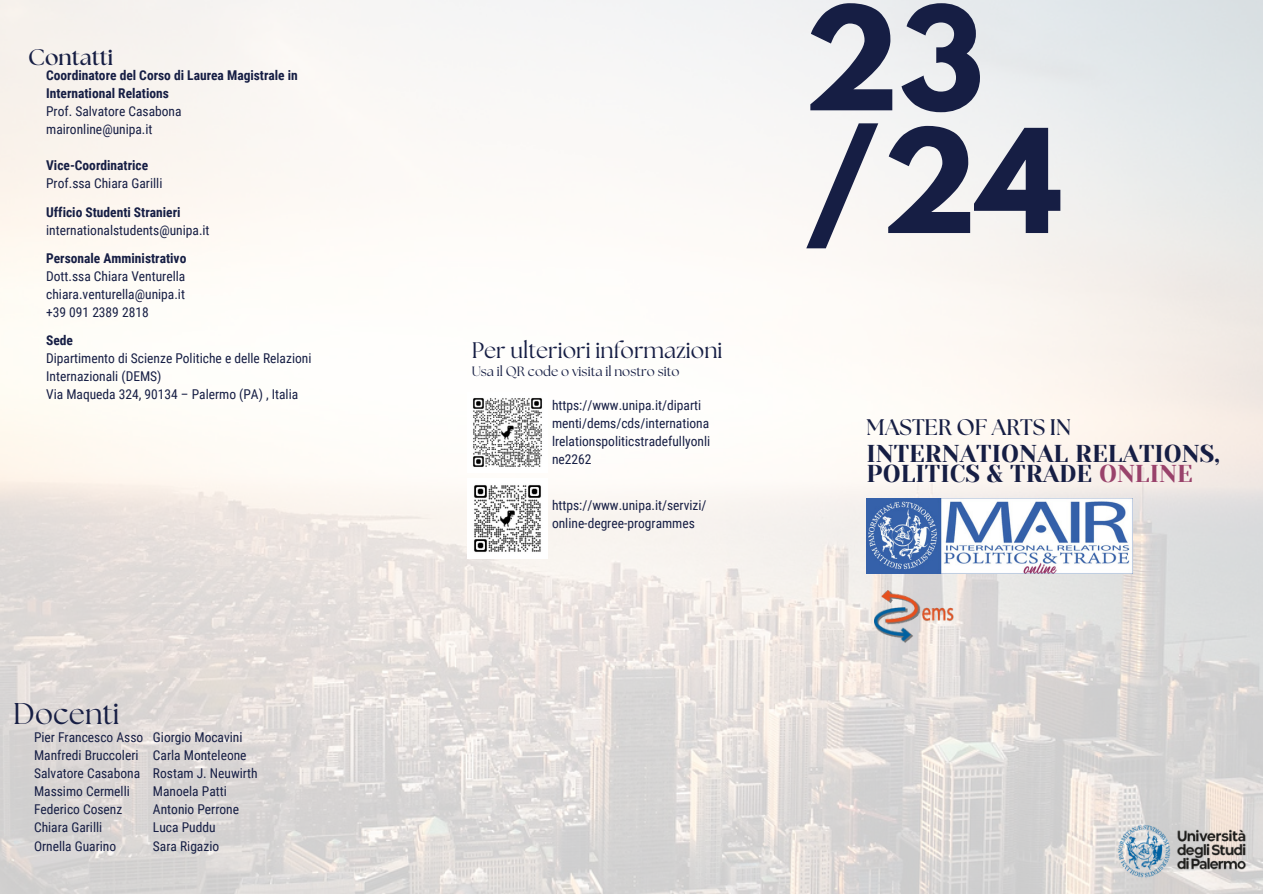
<style>
.page{position:relative;width:1263px;height:894px;background:#fff}
.page>*{position:absolute;margin:0;border:0;box-sizing:border-box;transform-origin:0 0}
.t1{font:700 127.35px/122.6px "League Spartan";color:#161e44}
.t2{font:30px "The Seasons";color:#161e44}
.t3{font:24.3px/20.2px "Yeseva One";color:#161e44}
.t4{font:22.5px "The Seasons";color:#161e44}
.t5{font:700 22.5px "The Seasons";color:#161e44}
.t6{font:13.5px/18px "Roboto Condensed";color:#161e44}
.t7{font:700 13.5px/18px "Roboto Condensed";color:#161e44}
.t8{font:13.5px "The Seasons";color:#161e44}
.s1{color:#99426b}
</style>
<div class="page">
<img style="left:0;top:0;width:1263px;height:893px">
<img style="left:875px;top:590px;width:79px;height:53px">
<img style="left:866px;top:498px;width:267px;height:75px">
<img style="left:1056px;top:812px;width:207px;height:76px">
<img style="left:468px;top:478px;width:79px;height:80px">
<img style="left:468px;top:392px;width:79px;height:80px">
<h3 class="t5" style="left:28px;top:47px;width:87px">Contatti</h3>
<p class="t7" style="left:46px;top:67px;width:253px">Coordinatore del Corso di Laurea Magistrale in<br>International Relations</p>
<p class="t6" style="left:46px;top:103px;width:137px">Prof. Salvatore Casabona maironline@unipa.it</p>
<p class="t7" style="left:46px;top:157px;width:104px">Vice-Coordinatrice</p>
<p class="t6" style="left:46px;top:175px;width:118px">Prof.ssa Chiara Garilli</p>
<p class="t7" style="left:46px;top:203px;width:136px">Ufficio Studenti Stranieri</p>
<p class="t6" style="left:46px;top:221px;width:165px">internationalstudents@unipa.it</p>
<p class="t7" style="left:46px;top:249px;width:142px">Personale Amministrativo</p>
<p class="t6" style="left:46px;top:267px;width:141px;text-align:justify">Dott.ssa Chiara Venturella chiara.venturella@unipa.it +39 091 2389 2818</p>
<p class="t7" style="left:46px;top:331px;width:28px">Sede</p>
<p class="t6" style="left:46px;top:349px;width:267px">Dipartimento di Scienze Politiche e delle Relazioni<br>Internazionali (DEMS)<br>Via Maqueda 324, 90134 – Palermo (PA) , Italia</p>
<h2 class="t2" style="left:13px;top:699px;width:108px">Docenti</h2>
<p class="t6" style="left:34px;top:728px;width:111px">Pier Francesco Asso<br>Manfredi Bruccoleri<br>Salvatore Casabona<br>Massimo Cermelli<br>Federico Cosenz<br>Chiara Garilli<br>Ornella Guarino</p>
<p class="t6" style="left:153px;top:728px;width:106px">Giorgio Mocavini<br>Carla Monteleone<br>Rostam J. Neuwirth<br>Manoela Patti<br>Antonio Perrone<br>Luca Puddu<br>Sara Rigazio</p>
<h3 class="t4" style="left:472px;top:339px;width:252px">Per ulteriori informazioni</h3>
<p class="t8" style="left:472px;top:365px;width:209px">Usa il QR code o visita il nostro sito</p>
<p class="t6" style="left:552px;top:396px;width:160px">https://www.unipa.it/diparti menti/dems/cds/internationa lrelationspoliticstradefullyonli ne2262</p>
<p class="t6" style="left:552px;top:496px;width:156px">https://www.unipa.it/servizi/ online-degree-programmes</p>
<h1 class="t1" style="left:803px;top:14px;width:260px">23 /24</h1>
<h3 class="t5" style="left:866px;top:417px;width:206px">MASTER OF ARTS IN</h3>
<h3 class="t3" style="left:866px;top:443px;width:355px">INTERNATIONAL RELATIONS,<br>POLITICS &amp; TRADE <span class="s1">ONLINE</span></h3>
</div>
